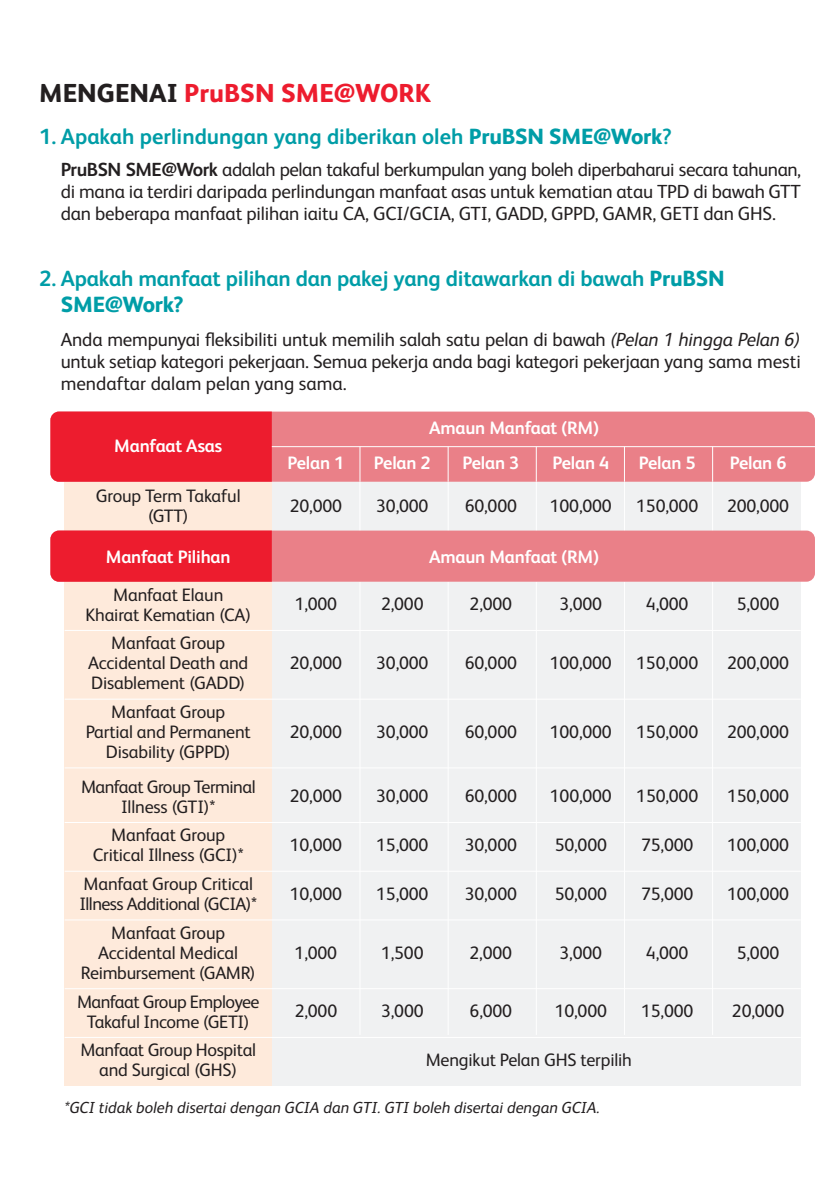
<style>
.page{position:relative;width:840px;height:1191px;background:#fff}
.page>*{position:absolute;margin:0;border:0;box-sizing:border-box;transform-origin:0 0}
.t1{font:800 26px "FS Albert Pro";color:#ed1c2e}
.t2{font:700 22px/26.4px "FS Albert Pro";letter-spacing:-.01em;color:#009da7}
.t3{font:19px/22px "FS Albert Pro";letter-spacing:-.01em;color:#231f20;text-align:justify}
.t4{font:18px/20px "FS Albert Pro";letter-spacing:-.01em;color:#231f20;text-align:center}
.t5{font:18px/20px "FS Albert Pro";letter-spacing:-.03em;color:#231f20;text-align:center}
.t6{font:700 18px "FS Albert Pro";letter-spacing:-.01em;color:#fff}
.t7{font:italic 16px "FS Albert Pro";color:#231f20}
.s1{color:#231f20}
.s2{font-weight:800}
.s3{font-weight:700}
.s4{font-style:italic}
</style>
<div class="page">
<div style="left:272px;top:412px;width:528px;height:674px;background:#f0f1f2"></div>
<hr style="left:359px;top:446px;width:1px;height:112px;background:#fff">
<hr style="left:447px;top:446px;width:1px;height:112px;background:#fff">
<hr style="left:535px;top:446px;width:1px;height:112px;background:#fff">
<hr style="left:623px;top:446px;width:1px;height:112px;background:#fff">
<hr style="left:711px;top:446px;width:1px;height:112px;background:#fff">
<div style="left:65px;top:482px;width:207px;height:603px;background:#feeadb"></div>
<hr style="left:359px;top:581px;width:1px;height:454px;background:#fff">
<hr style="left:447px;top:581px;width:1px;height:454px;background:#fff">
<hr style="left:535px;top:581px;width:1px;height:454px;background:#fff">
<hr style="left:623px;top:581px;width:1px;height:454px;background:#fff">
<hr style="left:711px;top:581px;width:1px;height:454px;background:#fff">
<div style="left:50px;top:411px;width:764px;height:71px;background:#ea8088;border-radius:9px"></div>
<hr style="left:359px;top:446px;width:1px;height:36px;background:#fff">
<hr style="left:447px;top:446px;width:1px;height:36px;background:#fff">
<hr style="left:535px;top:446px;width:1px;height:36px;background:#fff">
<hr style="left:623px;top:446px;width:1px;height:36px;background:#fff">
<hr style="left:711px;top:446px;width:1px;height:36px;background:#fff">
<div style="left:50px;top:411px;width:222px;height:71px;background:#ed1c2e"></div>
<hr style="left:272px;top:446px;width:542px;height:1px;background:#fff">
<hr style="left:65px;top:630px;width:735px;height:1px;background:#fff">
<hr style="left:65px;top:870px;width:735px;height:1px;background:#fff">
<hr style="left:65px;top:767px;width:735px;height:1px;background:#fff">
<hr style="left:65px;top:1037px;width:735px;height:1px;background:#fff">
<div style="left:50px;top:530px;width:764px;height:51px;background:#ea8088;border-radius:9px"></div>
<div style="left:50px;top:530px;width:222px;height:51px;background:#ed1c2e"></div>
<hr style="left:65px;top:698px;width:735px;height:1px;background:#fff">
<hr style="left:65px;top:988px;width:735px;height:1px;background:#fff">
<hr style="left:65px;top:919px;width:735px;height:1px;background:#fff">
<hr style="left:65px;top:822px;width:735px;height:1px;background:#fff">
<h1 class="t1" style="left:39px;top:72px;width:393px"><span class="s1">MENGENAI</span> PruBSN SME@WORK</h1>
<p class="t2" style="left:39px;top:122px;width:634px">1. Apakah perlindungan yang diberikan oleh <span class="s2">PruBSN SME@Work</span>?</p>
<p class="t3" style="left:61px;top:157px;width:741px"><span class="s3">PruBSN SME@Work</span> adalah pelan takaful berkumpulan yang boleh diperbaharui secara tahunan, di mana ia terdiri daripada perlindungan manfaat asas untuk kematian atau TPD di bawah GTT dan beberapa manfaat pilihan iaitu CA, GCI/GCIA, GTI, GADD, GPPD, GAMR, GETI dan GHS.</p>
<p class="t2" style="left:61px;top:264px;width:665px;text-indent:-22px">2. Apakah manfaat pilihan dan pakej yang ditawarkan di bawah <span class="s2">PruBSN<br>SME@Work?</span></p>
<p class="t3" style="left:61px;top:327px;width:741px">Anda mempunyai fleksibiliti untuk memilih salah satu pelan di bawah <span class="s4">(Pelan 1 hingga Pelan 6) </span>untuk setiap kategori pekerjaan. Semua pekerja anda bagi kategori pekerjaan yang sama mesti mendaftar dalam pelan yang sama.</p>
<p class="t6" style="left:114px;top:433px;width:109px">Manfaat Asas</p>
<p class="t4" style="left:96px;top:485px;width:146px">Group Term Takaful (GTT)</p>
<p class="t6" style="left:287px;top:450px;width:58px">Pelan 1</p>
<p class="t4" style="left:289px;top:495px;width:54px">20,000</p>
<p class="t6" style="left:429px;top:415px;width:171px">Amaun Manfaat (RM)</p>
<p class="t6" style="left:374px;top:450px;width:58px">Pelan 2</p>
<p class="t4" style="left:376px;top:495px;width:54px">30,000</p>
<p class="t6" style="left:462px;top:450px;width:58px">Pelan 3</p>
<p class="t4" style="left:464px;top:495px;width:54px">60,000</p>
<p class="t6" style="left:552px;top:450px;width:58px">Pelan 4</p>
<p class="t4" style="left:549px;top:495px;width:63px">100,000</p>
<p class="t6" style="left:106px;top:544px;width:126px">Manfaat Pilihan</p>
<p class="t6" style="left:429px;top:544px;width:171px">Amaun Manfaat (RM)</p>
<p class="t6" style="left:638px;top:450px;width:58px">Pelan 5</p>
<p class="t4" style="left:636px;top:495px;width:63px">150,000</p>
<p class="t6" style="left:729px;top:450px;width:58px">Pelan 6</p>
<p class="t4" style="left:726px;top:495px;width:63px">200,000</p>
<p class="t4" style="left:85px;top:583px;width:167px">Manfaat Elaun<br>Khairat Kematian (CA)</p>
<p class="t4" style="left:381px;top:593px;width:44px">2,000</p>
<p class="t4" style="left:469px;top:593px;width:44px">2,000</p>
<p class="t4" style="left:559px;top:593px;width:44px">3,000</p>
<p class="t4" style="left:645px;top:593px;width:44px">4,000</p>
<p class="t4" style="left:736px;top:593px;width:44px">5,000</p>
<p class="t4" style="left:294px;top:593px;width:44px">1,000</p>
<p class="t4" style="left:88px;top:632px;width:161px">Manfaat Group<br>Accidental Death and<br>Disablement (GADD)</p>
<p class="t4" style="left:86px;top:700px;width:166px">Manfaat Group<br>Partial and Permanent<br>Disability (GPPD)</p>
<p class="t4" style="left:289px;top:651px;width:54px">20,000</p>
<p class="t4" style="left:376px;top:651px;width:54px">30,000</p>
<p class="t4" style="left:464px;top:651px;width:54px">60,000</p>
<p class="t4" style="left:549px;top:651px;width:63px">100,000</p>
<p class="t4" style="left:636px;top:651px;width:63px">150,000</p>
<p class="t4" style="left:726px;top:651px;width:63px">200,000</p>
<p class="t4" style="left:289px;top:720px;width:54px">20,000</p>
<p class="t4" style="left:376px;top:720px;width:54px">30,000</p>
<p class="t4" style="left:464px;top:720px;width:54px">60,000</p>
<p class="t4" style="left:549px;top:720px;width:63px">100,000</p>
<p class="t4" style="left:636px;top:720px;width:63px">150,000</p>
<p class="t4" style="left:726px;top:720px;width:63px">200,000</p>
<p class="t5" style="left:81px;top:775px;width:176px">Manfaat Group Terminal<br>Illness (GTI)*</p>
<p class="t4" style="left:376px;top:785px;width:54px">30,000</p>
<p class="t4" style="left:464px;top:785px;width:54px">60,000</p>
<p class="t4" style="left:549px;top:785px;width:63px">100,000</p>
<p class="t4" style="left:636px;top:785px;width:63px">150,000</p>
<p class="t4" style="left:726px;top:785px;width:63px">150,000</p>
<p class="t4" style="left:290px;top:785px;width:54px">20,000</p>
<p class="t4" style="left:93px;top:824px;width:152px">Manfaat Group<br>Critical Illness (GCI)*</p>
<p class="t4" style="left:376px;top:833px;width:54px">15,000</p>
<p class="t4" style="left:464px;top:833px;width:54px">30,000</p>
<p class="t4" style="left:554px;top:833px;width:54px">50,000</p>
<p class="t4" style="left:640px;top:833px;width:54px">75,000</p>
<p class="t4" style="left:726px;top:833px;width:63px">100,000</p>
<p class="t4" style="left:290px;top:882px;width:54px">10,000</p>
<p class="t4" style="left:289px;top:833px;width:54px">10,000</p>
<p class="t5" style="left:79px;top:872px;width:179px;text-align:left">Manfaat Group Critical<br>Illness Additional (GCIA)*</p>
<p class="t4" style="left:376px;top:882px;width:54px">15,000</p>
<p class="t4" style="left:464px;top:882px;width:54px">30,000</p>
<p class="t4" style="left:554px;top:882px;width:54px">50,000</p>
<p class="t4" style="left:640px;top:882px;width:54px">75,000</p>
<p class="t4" style="left:726px;top:882px;width:63px">100,000</p>
<p class="t4" style="left:81px;top:921px;width:176px">Manfaat Group<br>Accidental Medical<br>Reimbursement (GAMR)</p>
<p class="t5" style="left:77px;top:990px;width:184px">Manfaat Group Employee<br>Takaful Income (GETI)</p>
<p class="t4" style="left:294px;top:941px;width:44px">1,000</p>
<p class="t4" style="left:381px;top:941px;width:44px">1,500</p>
<p class="t4" style="left:469px;top:941px;width:44px">2,000</p>
<p class="t4" style="left:559px;top:941px;width:44px">3,000</p>
<p class="t4" style="left:645px;top:941px;width:44px">4,000</p>
<p class="t4" style="left:736px;top:941px;width:44px">5,000</p>
<p class="t4" style="left:294px;top:999px;width:44px">2,000</p>
<p class="t4" style="left:381px;top:999px;width:44px">3,000</p>
<p class="t4" style="left:469px;top:999px;width:44px">6,000</p>
<p class="t4" style="left:554px;top:999px;width:54px">10,000</p>
<p class="t4" style="left:640px;top:999px;width:54px">15,000</p>
<p class="t4" style="left:731px;top:999px;width:54px">20,000</p>
<p class="t4" style="left:80px;top:1038px;width:177px">Manfaat Group Hospital and Surgical (GHS)</p>
<p class="t4" style="left:425px;top:1048px;width:207px">Mengikut Pelan GHS terpilih</p>
<p class="t7" style="left:65px;top:1096px;width:537px">*GCI tidak boleh disertai dengan GCIA dan GTI. GTI boleh disertai dengan GCIA.</p>
</div>
